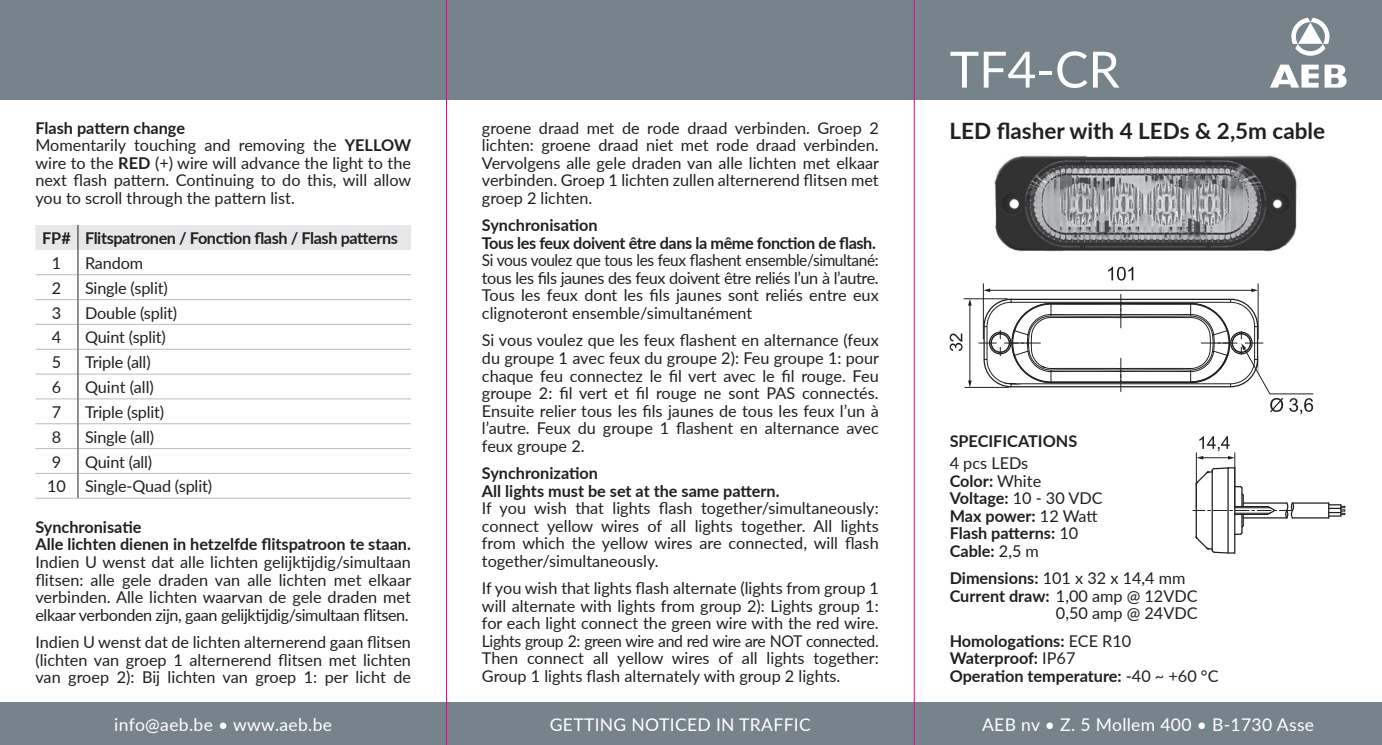
<style>
.page{position:relative;width:1382px;height:745px;background:#fff}
.page>*{position:absolute;margin:0;border:0;box-sizing:border-box;transform-origin:0 0}
.t1{font:50px "Lato";color:#fff}
.t2{font:700 22.5px "Lato";color:#231f20}
.t3{font:17.5px "Lato";letter-spacing:.02em;color:#fff}
.t4{font:16.25px/17.5px "Lato";color:#231f20;text-align:justify}
.t5{font:700 16.25px/17.5px "Lato";color:#231f20}
.t6{font:16.25px/17.5px "Lato";color:#231f20;text-align:justify;scale:.95 1}
.t7{font:700 16.25px/17.5px "Lato";letter-spacing:-.025em;color:#231f20}
.s1{font-weight:700}
.s2{font-weight:400}
</style>
<div class="page">
<div style="left:0;top:0;width:1382px;height:99px;background:#77838a"></div>
<div style="left:0;top:702px;width:1382px;height:42px;background:#77838a"></div>
<img style="left:994px;top:155px;width:303px;height:97px">
<svg style="left:1291px;top:18px;width:39px;height:38px"></svg>
<svg style="left:1270px;top:65px;width:76px;height:23px"></svg>
<hr style="left:35px;top:497px;width:43px;height:1px;background:#bcbdc0">
<hr style="left:78px;top:497px;width:333px;height:1px;background:#bcbdc0">
<svg style="left:35px;top:225px;width:376px;height:272px"></svg>
<hr style="left:969px;top:304px;width:1px;height:77px;background:#231f20">
<svg style="left:968px;top:299px;width:4px;height:6px"></svg>
<svg style="left:968px;top:380px;width:4px;height:7px"></svg>
<hr style="left:964px;top:298px;width:43px;height:1px;background:#231f20">
<hr style="left:965px;top:387px;width:43px;height:1px;background:#231f20">
<hr style="left:983px;top:283px;width:1px;height:55px;background:#231f20">
<hr style="left:1258px;top:283px;width:1px;height:55px;background:#231f20">
<svg style="left:950px;top:333px;width:12px;height:18px"></svg>
<svg style="left:1108px;top:266px;width:25px;height:14px"></svg>
<svg style="left:979px;top:288px;width:334px;height:126px"></svg>
<hr style="left:1292px;top:517px;width:37px;height:1px;background:#231f20">
<hr style="left:1292px;top:502px;width:37px;height:1px;background:#231f20">
<svg style="left:1328px;top:502px;width:17px;height:15px"></svg>
<svg style="left:1193px;top:467px;width:101px;height:87px"></svg>
<hr style="left:1196px;top:452px;width:1px;height:55px;background:#231f20">
<hr style="left:1234px;top:452px;width:1px;height:55px;background:#231f20">
<svg style="left:1196px;top:436px;width:39px;height:23px"></svg>
<hr style="left:446px;top:0;width:1px;height:744px;background:#ed028c">
<hr style="left:914px;top:0;width:1px;height:744px;background:#ed028c">
<h1 class="t1" style="left:950px;top:34px;width:171px">TF4-CR</h1>
<p class="t4" style="left:35px;top:118px;width:377px;text-align:left"><span class="s1">Flash pattern change<br></span>Momentarily touching and removing the <span class="s1">YELLOW </span>wire to the <span class="s1">RED</span> (+) wire will advance the light to the next flash pattern. Continuing to do this, will allow you to scroll through the pattern list.</p>
<p class="t4" style="left:482px;top:118px;width:399px">groene draad met de rode draad verbinden. Groep 2 lichten: groene draad niet met rode draad verbinden.<br>Vervolgens alle gele draden van alle lichten met elkaar verbinden. Groep 1 lichten zullen alternerend flitsen met groep 2 lichten.</p>
<p class="t7" style="left:482px;top:216px;width:395px">Synchronisation<br>Tous les feux doivent être dans la même fonction de flash.</p>
<p class="t6" style="left:482px;top:251px;width:419px">Si vous voulez que tous les feux flashent ensemble/simultané: tous les fils jaunes des feux doivent être reliés l’un à l’autre.<br>Tous les feux dont les fils jaunes sont reliés entre eux clignoteront ensemble/simultanément</p>
<p class="t4" style="left:482px;top:331px;width:399px">Si vous voulez que les feux flashent en alternance (feux du groupe 1 avec feux du groupe 2): Feu groupe 1: pour chaque feu connectez le fil vert avec le fil rouge. Feu groupe 2: fil vert et fil rouge ne sont PAS connectés.<br>Ensuite relier tous les fils jaunes de tous les feux l’un à l’autre. Feux du groupe 1 flashent en alternance avec feux groupe 2.</p>
<p class="t5" style="left:482px;top:463px;width:299px">Synchronization<br>All lights must be set at the same pattern.</p>
<p class="t4" style="left:482px;top:498px;width:398px">If you wish that lights flash together/simultaneously: connect yellow wires of all lights together. All lights from which the yellow wires are connected, will flash together/simultaneously.</p>
<p class="t4" style="left:482px;top:578px;width:398px">If you wish that lights flash alternate (lights from group 1 will alternate with lights from group 2): Lights group 1: for each light connect the green wire with the red wire.<br>Lights group 2: green wire and red wire are NOT connected.<br>Then connect all yellow wires of all lights together:<br>Group 1 lights flash alternately with group 2 lights.</p>
<p class="t3" style="left:114px;top:711px;width:219px">info@aeb.be • www.aeb.be</p>
<h2 class="t2" style="left:949px;top:114px;width:377px">LED flasher with 4 LEDs &amp; 2,5m cable</h2>
<p class="t7" style="left:42px;top:228px;width:357px">FP# Flitspatronen / Fonction flash / Flash patterns</p>
<p class="t4" style="left:52px;top:253px;width:11px">1</p>
<p class="t4" style="left:85px;top:253px;width:60px">Random</p>
<p class="t4" style="left:52px;top:278px;width:11px">2</p>
<p class="t4" style="left:85px;top:278px;width:84px">Single (split)</p>
<p class="t4" style="left:52px;top:303px;width:11px">3</p>
<p class="t4" style="left:85px;top:303px;width:94px">Double (split)</p>
<p class="t4" style="left:52px;top:328px;width:11px">4</p>
<p class="t4" style="left:85px;top:328px;width:82px">Quint (split)</p>
<p class="t4" style="left:52px;top:352px;width:11px">5</p>
<p class="t4" style="left:85px;top:352px;width:67px">Triple (all)</p>
<p class="t4" style="left:52px;top:377px;width:11px">6</p>
<p class="t4" style="left:85px;top:377px;width:70px">Quint (all)</p>
<p class="t4" style="left:52px;top:402px;width:11px">7</p>
<p class="t4" style="left:85px;top:402px;width:81px">Triple (split)</p>
<p class="t4" style="left:52px;top:427px;width:11px">8</p>
<p class="t4" style="left:85px;top:427px;width:71px">Single (all)</p>
<p class="t4" style="left:52px;top:452px;width:11px">9</p>
<p class="t5" style="left:950px;top:431px;width:129px">SPECIFICATIONS</p>
<p class="t5" style="left:950px;top:453px;width:154px"><span class="s2">4 pcs LEDs<br></span>Color: <span class="s2">White<br></span>Voltage: <span class="s2">10 - 30 VDC<br></span>Max power: <span class="s2">12 Watt<br></span>Flash patterns: <span class="s2">10<br></span>Cable: <span class="s2">2,5 m</span></p>
<p class="t4" style="left:950px;top:568px;width:237px"><span class="s1">Dimensions:</span> 101 x 32 x 14,4 mm</p>
<p class="t4" style="left:950px;top:586px;width:249px"><span class="s1">Current draw:</span> 1,00 amp @ 12VDC</p>
<p class="t4" style="left:1056px;top:603px;width:143px">0,50 amp @ 24VDC</p>
<p class="t5" style="left:950px;top:631px;width:270px">Homologations: <span class="s2">ECE R10<br></span>Waterproof: <span class="s2">IP67<br></span>Operation temperature: <span class="s2">-40 ~ +60 °C</span></p>
<p class="t4" style="left:47px;top:448px;width:166px;line-height:24.8px;text-indent:38px">Quint (all)<br>10 Single-Quad (split)</p>
<p class="t5" style="left:35px;top:517px;width:377px">Synchronisatie<br>Alle lichten dienen in hetzelfde flitspatroon te staan.</p>
<p class="t4" style="left:35px;top:552px;width:377px">Indien U wenst dat alle lichten gelijktijdig/simultaan flitsen: alle gele draden van alle lichten met elkaar verbinden. Alle lichten waarvan de gele draden met elkaar verbonden zijn, gaan gelijktijdig/simultaan flitsen.</p>
<p class="t4" style="left:35px;top:632px;width:377px">Indien U wenst dat de lichten alternerend gaan flitsen (lichten van groep 1 alternerend flitsen met lichten van groep 2): Bij lichten van groep 1: per licht de</p>
<p class="t3" style="left:550px;top:711px;width:263px">GETTING NOTICED IN TRAFFIC</p>
<p class="t3" style="left:982px;top:711px;width:334px">AEB nv • Z. 5 Mollem 400 • B-1730 Asse</p>
</div>
